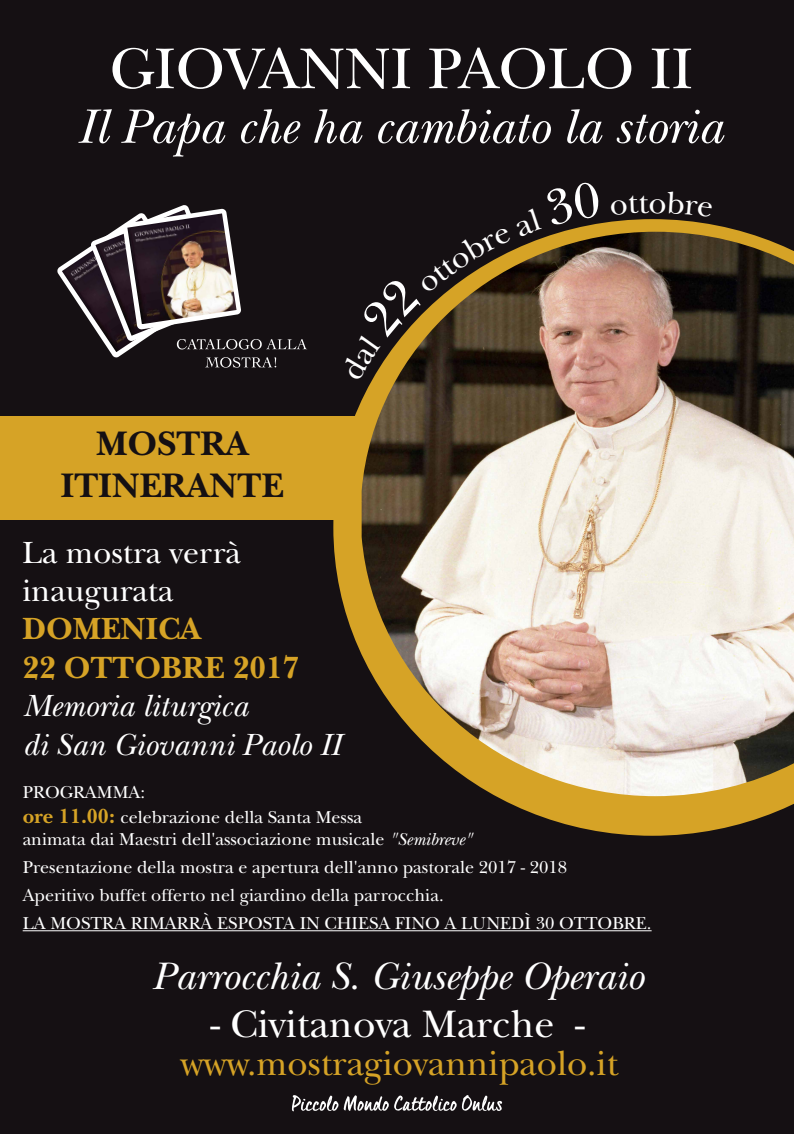
<style>
.page{position:relative;width:794px;height:1134px;background:#151013}
.page>*{position:absolute;margin:0;border:0;box-sizing:border-box;transform-origin:0 0}
.t1{font:60px "New Baskerville";color:#fff}
.t2{font:italic 50.4px "New Baskerville";color:#fff}
.t3{font:italic 40px "New Baskerville";color:#fff}
.t4{font:40px "New Baskerville";color:#fff}
.t5{font:36px "New Baskerville";color:#d6a326}
.t6{font:700 35.6px/42.7px "New Baskerville";color:#151013;text-align:center}
.t7{font:italic 32px/38.4px "New Baskerville";color:#fff}
.t8{font:32px/38.4px "New Baskerville";color:#fff}
.t9{font:700 32px/38.4px "New Baskerville";color:#d6a326}
.t10{font:18px/28px "New Baskerville";color:#fff}
.s1{font-weight:700;font-size:21.2px;color:#d6a326}
.s2{font-style:italic}
</style>
<div class="page">
<div style="left:0;top:416px;width:574px;height:103px;background:#d6a326"></div>
<svg style="left:333px;top:219px;width:461px;height:617px"></svg>
<img style="left:362px;top:232px;width:432px;height:564px">
<svg style="left:57px;top:205px;width:250px;height:163px"></svg>
<svg style="left:292px;top:1095px;width:46px;height:16px"></svg>
<svg style="left:344px;top:1095px;width:158px;height:16px"></svg>
<hr style="left:23px;top:930px;width:628px;height:1px;background:#fff">
<svg style="left:340px;top:219px;width:261px;height:162px"></svg>
<h1 class="t1" style="left:110px;top:34px;width:585px">GIOVANNI PAOLO II</h1>
<h2 class="t2" style="left:77px;top:97px;width:647px">Il Papa che ha cambiato la storia</h2>
<h3 class="t6" style="left:61px;top:422px;width:224px">MOSTRA<br>ITINERANTE</h3>
<h3 class="t8" style="left:22px;top:533px;width:220px">La mostra verrà inaugurata</h3>
<h3 class="t9" style="left:22px;top:610px;width:279px">DOMENICA<br>22 OTTOBRE 2017</h3>
<h3 class="t7" style="left:22px;top:687px;width:320px">Memoria liturgica<br>di San Giovanni Paolo II</h3>
<p class="t10" style="left:23px;top:779px;width:341px;line-height:25.4px">PROGRAMMA:<br><span class="s1">ore 11.00:</span> celebrazione della Santa Messa</p>
<p class="t10" style="left:23px;top:825px;width:630px">animata dai Maestri dell'associazione musicale <span class="s2">"Semibreve"<br></span>Presentazione della mostra e apertura dell'anno pastorale 2017 - 2018<br>Aperitivo buffet offerto nel giardino della parrocchia.<br>LA MOSTRA RIMARRÀ ESPOSTA IN CHIESA FINO A LUNEDÌ 30 OTTOBRE.</p>
<h3 class="t3" style="left:152px;top:953px;width:492px">Parrocchia S. Giuseppe Operaio</h3>
<h3 class="t4" style="left:210px;top:1001px;width:376px">- Civitanova Marche -</h3>
<h3 class="t5" style="left:180px;top:1042px;width:439px">www.mostragiovannipaolo.it</h3>
</div>
